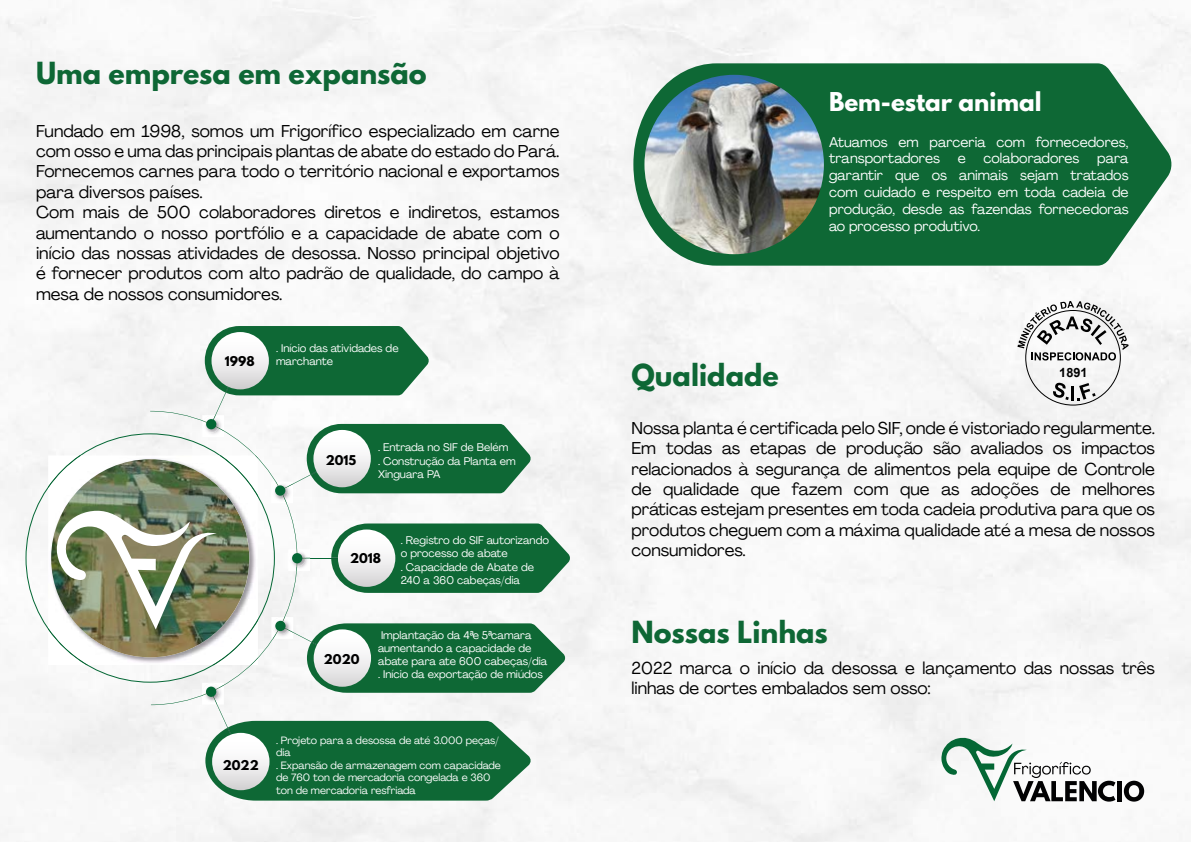
<style>
.page{position:relative;width:1191px;height:842px;background:#fff}
.page>*{position:absolute;margin:0;border:0;box-sizing:border-box;transform-origin:0 0}
.t1{font:700 27px "League Spartan";color:#0e6735}
.t2{font:700 23px "League Spartan";color:#fff}
.t3{font:17px/20.4px "Agrandir";color:#000}
.t4{font:14px/16.8px "Agrandir";color:#fff}
.t5{font:700 12.7px "Arial";color:#000}
.t6{font:700 12px "League Spartan";color:#000}
.t7{font:11px/13.2px "Agrandir";color:#fff}
.t8{font:10.5px/12.6px "Agrandir";color:#fff}
</style>
<div class="page">
<img style="left:0;top:0;width:1191px;height:842px">
<svg style="left:150px;top:411px;width:147px;height:98px"></svg>
<img style="left:203px;top:416px;width:2px;height:17px">
<img style="left:203px;top:421px;width:2px;height:7px">
<img style="left:287px;top:493px;width:6px;height:10px">
<img style="left:275px;top:499px;width:12px;height:4px">
<img style="left:275px;top:493px;width:14px;height:6px">
<img style="left:276px;top:494px;width:8px;height:4px">
<div style="left:275px;top:485px;width:10px;height:11px;background:#046735;border-radius:50%"></div>
<svg style="left:26px;top:433px;width:249px;height:250px"></svg>
<svg style="left:205px;top:326px;width:326px;height:167px"></svg>
<img style="left:48px;top:455px;width:210px;height:174px">
<img style="left:48px;top:629px;width:9px;height:36px">
<img style="left:51px;top:459px;width:198px;height:198px;border-radius:99px">
<svg style="left:57px;top:509px;width:513px;height:292px"></svg>
<svg style="left:633px;top:63px;width:539px;height:203px;background:#2b7a4d"></svg>
<img style="left:644px;top:75px;width:180px;height:179px;border-radius:90px">
<svg style="left:1053px;top:383px;width:15px;height:17px"></svg>
<hr style="left:1071px;top:386px;width:3px;height:15px;background:#000">
<svg style="left:1077px;top:383px;width:18px;height:18px"></svg>
<svg style="left:1017px;top:301px;width:111px;height:59px"></svg>
<hr style="left:1117px;top:781px;width:4px;height:20px;background:#020203">
<svg style="left:1123px;top:781px;width:21px;height:21px"></svg>
<svg style="left:941px;top:737px;width:174px;height:65px"></svg>
<h1 class="t1" style="left:36px;top:52px;width:392px">Uma empresa em expansão</h1>
<p class="t3" style="left:36px;top:120px;width:525px">Fundado em 1998, somos um Frigorífico especializado em carne com osso e uma das principais plantas de abate do estado do Pará.<br>Fornecemos carnes para todo o território nacional e exportamos para diversos países.<br>Com mais de 500 colaboradores diretos e indiretos, estamos aumentando o nosso portfólio e a capacidade de abate com o início das nossas atividades de desossa. Nosso principal objetivo é fornecer produtos com alto padrão de qualidade, do campo à mesa de nossos consumidores.</p>
<p class="t6" style="left:225px;top:351px;width:31px">1998</p>
<p class="t7" style="left:276px;top:341px;width:124px">. Início das atividades de marchante</p>
<p class="t6" style="left:326px;top:451px;width:32px">2015</p>
<p class="t7" style="left:378px;top:441px;width:139px">. Entrada no SIF de Belém<br>. Construção da Planta em<br>Xinguara PA</p>
<p class="t6" style="left:350px;top:549px;width:32px">2018</p>
<p class="t7" style="left:401px;top:534px;width:150px">. Registro do SIF autorizando o processo de abate<br>. Capacidade de Abate de<br>240 a 360 cabeças/dia</p>
<p class="t6" style="left:324px;top:650px;width:37px">2020</p>
<p class="t7" style="left:378px;top:628px;width:171px">Implantação da 4ª e 5ª camara aumentando a capacidade de abate para ate 600 cabeças/dia . Início da exportação de miúdos</p>
<p class="t6" style="left:223px;top:755px;width:37px">2022</p>
<p class="t8" style="left:276px;top:733px;width:226px">. Projeto para a desossa de até 3.000 peças/ dia<br>. Expansão de armazenagem com capacidade de 760 ton de mercadoria congelada e 360 ton de mercadoria resfriada</p>
<h2 class="t2" style="left:829px;top:83px;width:214px">Bem-estar animal</h2>
<p class="t4" style="left:829px;top:133px;width:301px">Atuamos em parceria com fornecedores, transportadores</p>
<p class="t4" style="left:957px;top:150px;width:10px">e</p>
<p class="t4" style="left:983px;top:150px;width:97px">colaboradores</p>
<p class="t4" style="left:829px;top:150px;width:301px;text-align:justify;text-indent:268px">para garantir que os animais sejam tratados com cuidado e respeito em toda cadeia de produção, desde as fazendas fornecedoras ao processo produtivo.</p>
<h1 class="t1" style="left:631px;top:354px;width:149px">Qualidade</h1>
<p class="t5" style="left:1059px;top:363px;width:30px">1891</p>
<p class="t3" style="left:631px;top:417px;width:525px;text-align:justify">Nossa planta é certificada pelo SIF, onde é vistoriado regularmente.<br>Em todas as etapas de produção são avaliados os impactos relacionados à segurança de alimentos pela equipe de Controle de qualidade que fazem com que as adoções de melhores práticas estejam presentes em toda cadeia produtiva para que os produtos cheguem com a máxima qualidade até a mesa de nossos consumidores.</p>
<h1 class="t1" style="left:631px;top:610px;width:198px">Nossas Linhas</h1>
<p class="t3" style="left:631px;top:658px;width:525px">2022 marca o início da desossa e lançamento das nossas três linhas de cortes embalados sem osso:</p>
</div>
